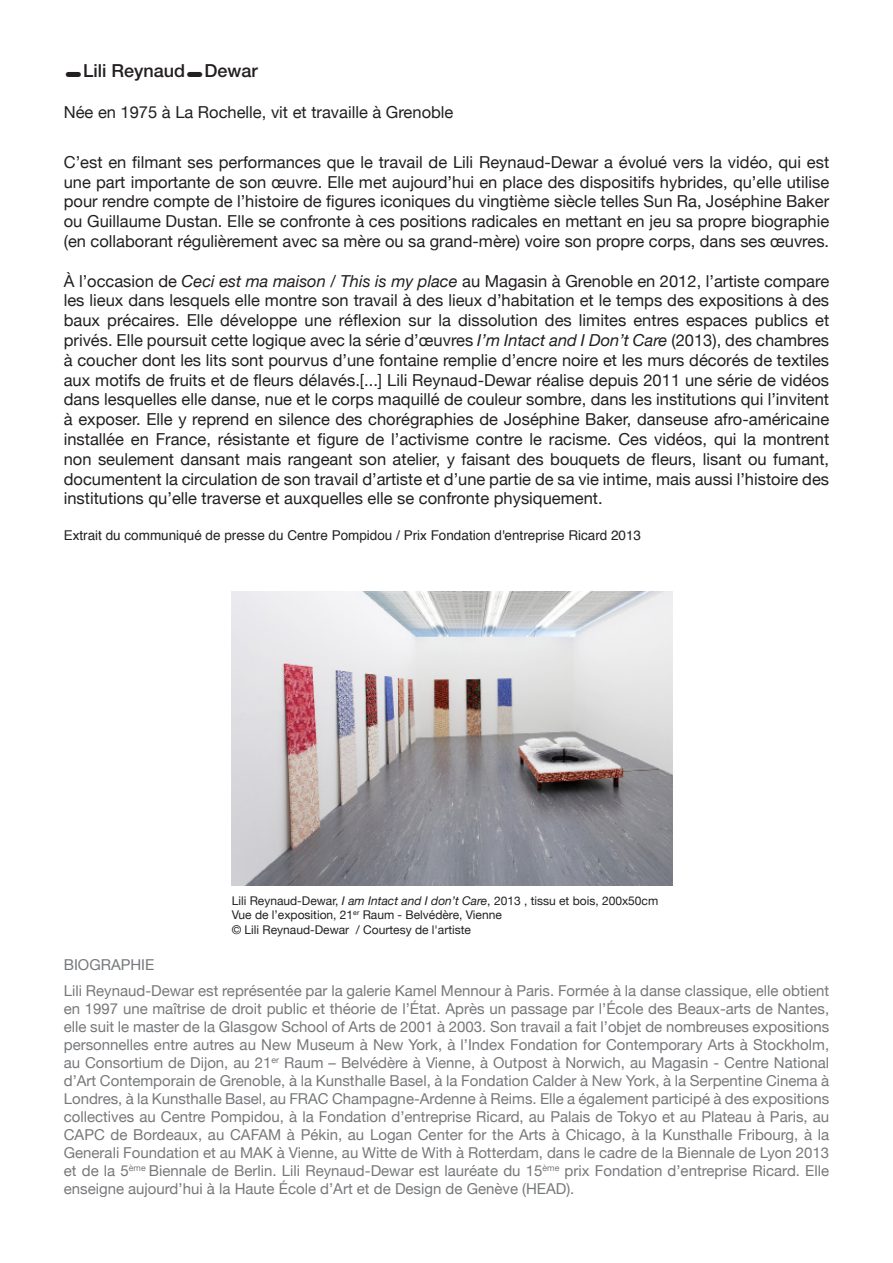
<style>
.page{position:relative;width:893px;height:1263px;background:#fff}
.page>*{position:absolute;margin:0;border:0;box-sizing:border-box;transform-origin:0 0}
.nom{font:18px "Elveticone";color:#231f20}
.texte{font:16.5px/19.8px "Helvetica Neue";color:#231f20;text-align:justify}
.date{font:16.5px "Helvetica Neue";color:#231f20}
.bio{font:15px/18px "Helvetica Neue";color:#76787b;text-align:justify}
.texte-2{font:13.5px "Helvetica";color:#231f20}
.lgende{font:12px "Helvetica Neue";color:#231f20}
.s1{font-style:italic}
</style>
<div class="page">
<img style="left:232px;top:591px;width:441px;height:294px">
<p class="nom" style="left:64px;top:60px;width:196px">-Lili Reynaud-Dewar</p>
<p class="date" style="left:64px;top:103px;width:391px">Née en 1975 à La Rochelle, vit et travaille à Grenoble</p>
<p class="texte" style="left:64px;top:152px;width:767px">C’est en filmant ses performances que le travail de Lili Reynaud-Dewar a évolué vers la vidéo, qui est une part importante de son œuvre. Elle met aujourd’hui en place des dispositifs hybrides, qu’elle utilise pour rendre compte de l’histoire de figures iconiques du vingtième siècle telles Sun Ra, Joséphine Baker ou Guillaume Dustan. Elle se confronte à ces positions radicales en mettant en jeu sa propre biographie (en collaborant régulièrement avec sa mère ou sa grand-mère) voire son propre corps, dans ses œuvres.</p>
<p class="texte" style="left:64px;top:271px;width:767px">À l’occasion de <span class="s1">Ceci est ma maison / This is my place</span> au Magasin à Grenoble en 2012, l’artiste compare les lieux dans lesquels elle montre son travail à des lieux d’habitation et le temps des expositions à des baux précaires. Elle développe une réflexion sur la dissolution des limites entres espaces publics et privés. Elle poursuit cette logique avec la série d’œuvres <span class="s1">I’m Intact and I Don’t Care</span> (2013), des chambres à coucher dont les lits sont pourvus d’une fontaine remplie d’encre noire et les murs décorés de textiles aux motifs de fruits et de fleurs délavés.[...] Lili Reynaud-Dewar réalise depuis 2011 une série de vidéos dans lesquelles elle danse, nue et le corps maquillé de couleur sombre, dans les institutions qui l’invitent à exposer. Elle y reprend en silence des chorégraphies de Joséphine Baker, danseuse afro-américaine installée en France, résistante et figure de l’activisme contre le racisme. Ces vidéos, qui la montrent non seulement dansant mais rangeant son atelier, y faisant des bouquets de fleurs, lisant ou fumant, documentent la circulation de son travail d’artiste et d’une partie de sa vie intime, mais aussi l’histoire des institutions qu’elle traverse et auxquelles elle se confronte physiquement.</p>
<p class="texte-2" style="left:64px;top:525px;width:579px">Extrait du communiqué de presse du Centre Pompidou / Prix Fondation d'entreprise Ricard 2013</p>
<p class="lgende" style="left:232px;top:893px;width:428px">Lili Reynaud-Dewar, <span class="s1">I am Intact and I don’t Care</span>, 2013 , tissu et bois, 200x50cm</p>
<p class="lgende" style="left:232px;top:908px;width:272px">Vue de l’exposition, 21<sup>er</sup> Raum - Belvédère, Vienne</p>
<p class="lgende" style="left:232px;top:922px;width:241px">© Lili Reynaud-Dewar / Courtesy de l'artiste</p>
<p class="bio" style="left:64px;top:955px;width:92px">BIOGRAPHIE</p>
<p class="bio" style="left:64px;top:982px;width:767px">Lili Reynaud-Dewar est représentée par la galerie Kamel Mennour à Paris. Formée à la danse classique, elle obtient en 1997 une maîtrise de droit public et théorie de l’État. Après un passage par l’École des Beaux-arts de Nantes, elle suit le master de la Glasgow School of Arts de 2001 à 2003. Son travail a fait l’objet de nombreuses expositions personnelles entre autres au New Museum à New York, à l’Index Fondation for Contemporary Arts à Stockholm, au Consortium de Dijon, au 21<sup>er</sup> Raum – Belvédère à Vienne, à Outpost à Norwich, au Magasin - Centre National d’Art Contemporain de Grenoble, à la Kunsthalle Basel, à la Fondation Calder à New York, à la Serpentine Cinema à Londres, à la Kunsthalle Basel, au FRAC Champagne-Ardenne à Reims. Elle a également participé à des expositions collectives au Centre Pompidou, à la Fondation d’entreprise Ricard, au Palais de Tokyo et au Plateau à Paris, au CAPC de Bordeaux, au CAFAM à Pékin, au Logan Center for the Arts à Chicago, à la Kunsthalle Fribourg, à la Generali Foundation et au MAK à Vienne, au Witte de With à Rotterdam, dans le cadre de la Biennale de Lyon 2013 et de la 5<sup>ème</sup> Biennale de Berlin. Lili Reynaud-Dewar est lauréate du 15<sup>ème</sup> prix Fondation d’entreprise Ricard. Elle enseigne aujourd’hui à la Haute École d’Art et de Design de Genève (HEAD).</p>
</div>
